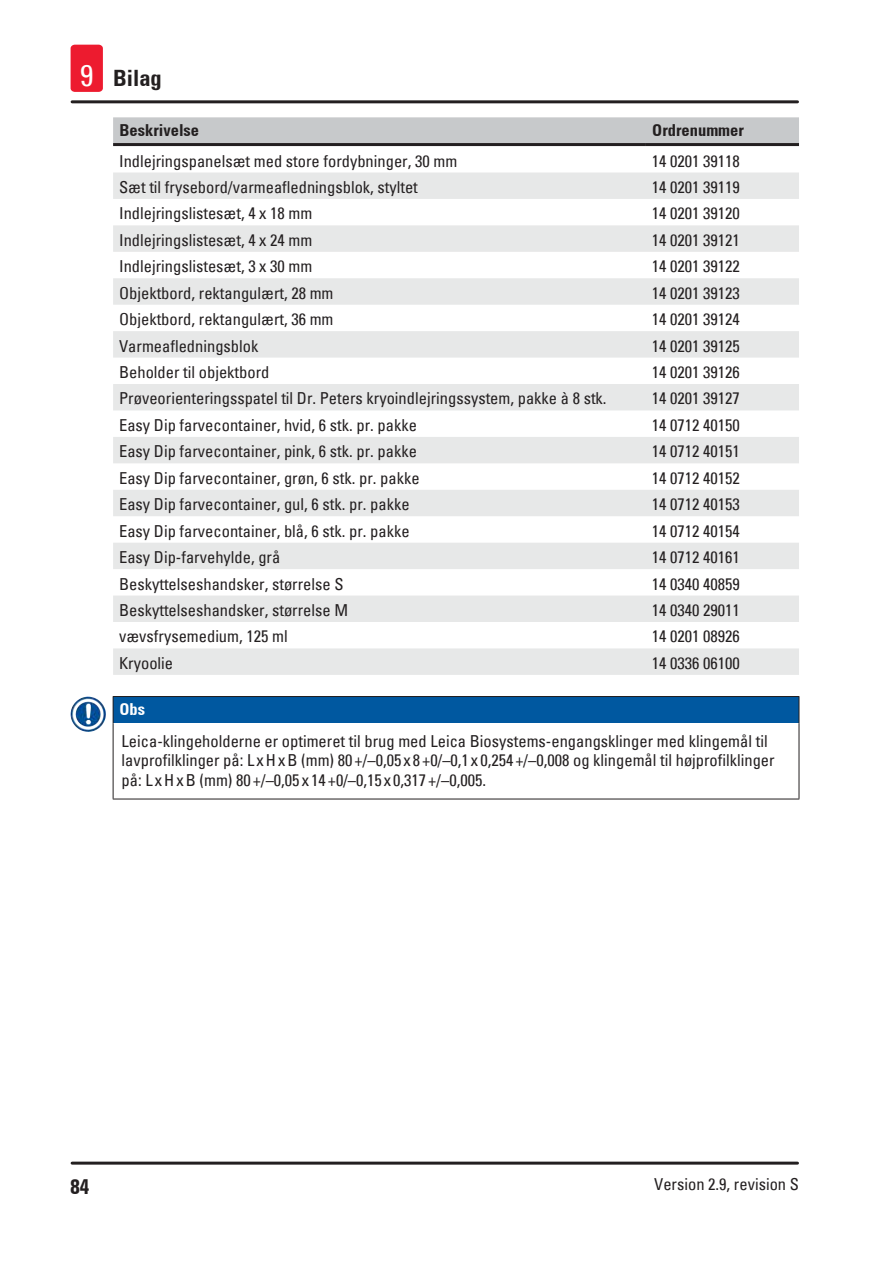
<style>
.page{position:relative;width:893px;height:1263px;background:#fff}
.page>*{position:absolute;margin:0;border:0;box-sizing:border-box;transform-origin:0 0}
.t1{font:700 condensed 22.5px "Univers";color:#231f20}
.t2{font:700 condensed 21px "Univers";color:#231f20}
.Table_text{font:condensed 16.5px "Univers";color:#231f20}
.Source_of_danger{font:condensed 16.5px/19.8px "Univers";color:#231f20}
.Table_heading{font:700 condensed 16.5px "Univers";color:#231f20}
.Signalword__no_use_a{font:700 condensed 16.5px "Univers";color:#fff}
.s1{font-weight:400;font-size:30px;color:#fff}
</style>
<div class="page">
<hr style="left:72px;top:1161px;width:725px;height:3px;background:#231f20">
<hr style="left:72px;top:100px;width:725px;height:3px;background:#231f20">
<div style="left:71px;top:45px;width:32px;height:47px;background:#ed1b2f;border-radius:4px"></div>
<div style="left:113px;top:117px;width:686px;height:26px;background:#c7c9cb"></div>
<svg style="left:113px;top:172px;width:686px;height:503px;fill:#e7e8e8"></svg>
<hr style="left:113px;top:143px;width:533px;height:3px;background:#231f20">
<hr style="left:646px;top:143px;width:153px;height:3px;background:#231f20">
<div style="left:113px;top:696px;width:686px;height:28px;background:#0058a0"></div>
<hr style="left:113px;top:724px;width:1px;height:75px;background:#231f20">
<hr style="left:799px;top:724px;width:1px;height:75px;background:#231f20">
<hr style="left:113px;top:799px;width:686px;height:1px;background:#231f20">
<hr style="left:113px;top:696px;width:686px;height:1px;background:#231f20">
<svg style="left:113px;top:697px;width:1px;height:27px"></svg>
<svg style="left:799px;top:697px;width:1px;height:27px"></svg>
<img style="left:71px;top:697px;width:26px;height:35px">
<h1 class="t1" style="left:80px;top:65px;width:83px"><span class="s1">9</span> Bilag</h1>
<p class="Table_heading" style="left:119px;top:120px;width:81px">Beskrivelse</p>
<p class="Table_heading" style="left:652px;top:120px;width:93px">Ordrenummer</p>
<p class="Table_text" style="left:119px;top:150px;width:340px">Indlejringspanelsæt med store fordybninger, 30 mm</p>
<p class="Table_text" style="left:652px;top:150px;width:89px">14 0201 39118</p>
<p class="Table_text" style="left:119px;top:177px;width:300px">Sæt til frysebord/varmeafledningsblok, styltet</p>
<p class="Table_text" style="left:652px;top:177px;width:89px">14 0201 39119</p>
<p class="Table_text" style="left:119px;top:203px;width:195px">Indlejringslistesæt, 4 x 18 mm</p>
<p class="Table_text" style="left:652px;top:203px;width:89px">14 0201 39120</p>
<p class="Table_text" style="left:119px;top:229px;width:195px">Indlejringslistesæt, 4 x 24 mm</p>
<p class="Table_text" style="left:652px;top:229px;width:89px">14 0201 39121</p>
<p class="Table_text" style="left:119px;top:256px;width:195px">Indlejringslistesæt, 3 x 30 mm</p>
<p class="Table_text" style="left:652px;top:256px;width:89px">14 0201 39122</p>
<p class="Table_text" style="left:119px;top:282px;width:216px">Objektbord, rektangulært, 28 mm</p>
<p class="Table_text" style="left:652px;top:282px;width:89px">14 0201 39123</p>
<p class="Table_text" style="left:119px;top:309px;width:216px">Objektbord, rektangulært, 36 mm</p>
<p class="Table_text" style="left:652px;top:309px;width:89px">14 0201 39124</p>
<p class="Table_text" style="left:119px;top:335px;width:141px">Varmeafledningsblok</p>
<p class="Table_text" style="left:652px;top:335px;width:89px">14 0201 39125</p>
<p class="Table_text" style="left:119px;top:362px;width:152px">Beholder til objektbord</p>
<p class="Table_text" style="left:652px;top:362px;width:89px">14 0201 39126</p>
<p class="Table_text" style="left:119px;top:388px;width:489px">Prøveorienteringsspatel til Dr. Peters kryoindlejringssystem, pakke à 8 stk.</p>
<p class="Table_text" style="left:652px;top:388px;width:89px">14 0201 39127</p>
<p class="Table_text" style="left:119px;top:415px;width:299px">Easy Dip farvecontainer, hvid, 6 stk. pr. pakke</p>
<p class="Table_text" style="left:652px;top:415px;width:89px">14 0712 40150</p>
<p class="Table_text" style="left:119px;top:441px;width:299px">Easy Dip farvecontainer, pink, 6 stk. pr. pakke</p>
<p class="Table_text" style="left:652px;top:441px;width:89px">14 0712 40151</p>
<p class="Table_text" style="left:119px;top:467px;width:302px">Easy Dip farvecontainer, grøn, 6 stk. pr. pakke</p>
<p class="Table_text" style="left:652px;top:467px;width:89px">14 0712 40152</p>
<p class="Table_text" style="left:119px;top:494px;width:292px">Easy Dip farvecontainer, gul, 6 stk. pr. pakke</p>
<p class="Table_text" style="left:652px;top:494px;width:89px">14 0712 40153</p>
<p class="Table_text" style="left:119px;top:520px;width:292px">Easy Dip farvecontainer, blå, 6 stk. pr. pakke</p>
<p class="Table_text" style="left:652px;top:520px;width:89px">14 0712 40154</p>
<p class="Table_text" style="left:119px;top:547px;width:163px">Easy Dip-farvehylde, grå</p>
<p class="Table_text" style="left:652px;top:547px;width:89px">14 0712 40161</p>
<p class="Table_text" style="left:119px;top:573px;width:226px">Beskyttelseshandsker, størrelse S</p>
<p class="Table_text" style="left:652px;top:573px;width:89px">14 0340 40859</p>
<p class="Table_text" style="left:119px;top:600px;width:231px">Beskyttelseshandsker, størrelse M</p>
<p class="Table_text" style="left:652px;top:600px;width:89px">14 0340 29011</p>
<p class="Table_text" style="left:119px;top:626px;width:170px">vævsfrysemedium, 125 ml</p>
<p class="Table_text" style="left:652px;top:626px;width:89px">14 0201 08926</p>
<p class="Table_text" style="left:119px;top:652px;width:56px">Kryoolie</p>
<p class="Table_text" style="left:652px;top:652px;width:89px">14 0336 06100</p>
<p class="Signalword__no_use_a" style="left:119px;top:699px;width:27px">Obs</p>
<p class="Source_of_danger" style="left:122px;top:730px;width:655px">Leica-klingeholderne er optimeret til brug med Leica Biosystems-engangsklinger med klingemål til lavprofilklinger på: L xHxB (mm) 80 +/–0,05 x 8 +0/–0,1 x 0,254 +/–0,008 og klingemål til højprofilklinger på: L xHxB (mm) 80 +/–0,05 x 14 +0/–0,15 x 0,317+/–0,005.</p>
<p class="t2" style="left:71px;top:1173px;width:20px">84</p>
<p class="Source_of_danger" style="left:654px;top:1173px;width:146px">Version 2.9, revision S</p>
</div>
